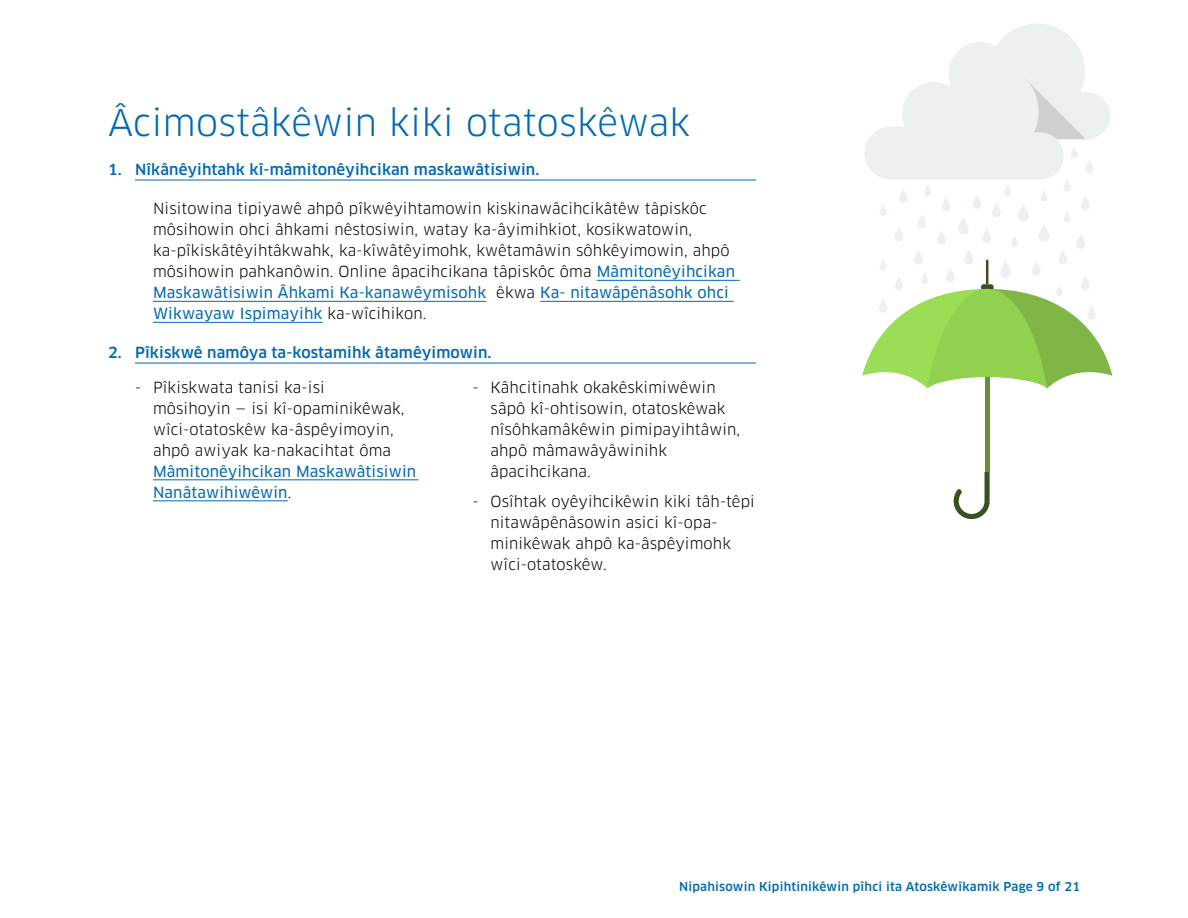
<style>
.page{position:relative;width:1188px;height:918px;background:#fff}
.page>*{position:absolute;margin:0;border:0;box-sizing:border-box;transform-origin:0 0}
.t1{font:36px "Clan OT";letter-spacing:.01em;color:#0069b3}
.t2{font:15px/21px "Clan OT";letter-spacing:.01em;color:#000}
.t3{font:500 15px "Clan OT";letter-spacing:.01em;color:#0069b3}
.t4{font:500 12px "Clan OT";letter-spacing:.02em;color:#0069b3}
.s1{font-family:"Clan OT News";color:#0069b3}
</style>
<div class="page">
<hr style="left:135px;top:180px;width:621px;height:1px;background:#0069b3">
<hr style="left:597px;top:280px;width:143px;height:1px;background:#0069b3">
<hr style="left:153px;top:301px;width:333px;height:1px;background:#0069b3">
<hr style="left:540px;top:301px;width:194px;height:1px;background:#0069b3">
<hr style="left:153px;top:322px;width:170px;height:1px;background:#0069b3">
<hr style="left:135px;top:363px;width:621px;height:1px;background:#0069b3">
<hr style="left:153px;top:480px;width:265px;height:1px;background:#0069b3">
<hr style="left:153px;top:501px;width:135px;height:1px;background:#0069b3">
<hr style="left:985px;top:357px;width:4px;height:115px;background:#659037">
<svg style="left:862px;top:260px;width:250px;height:128px"></svg>
<svg style="left:953px;top:472px;width:37px;height:48px"></svg>
<svg style="left:918px;top:214px;width:8px;height:15px"></svg>
<svg style="left:914px;top:250px;width:9px;height:14px"></svg>
<svg style="left:992px;top:203px;width:9px;height:14px"></svg>
<div style="left:879px;top:299px;width:8px;height:14px;background:#ecf0f1;border-radius:4px"></div>
<svg style="left:1081px;top:276px;width:9px;height:14px"></svg>
<div style="left:942px;top:197px;width:8px;height:14px;background:#ecf0f1;border-radius:4px"></div>
<div style="left:895px;top:277px;width:8px;height:14px;background:#ecf0f1;border-radius:4px"></div>
<svg style="left:1032px;top:261px;width:9px;height:14px"></svg>
<svg style="left:946px;top:268px;width:9px;height:14px"></svg>
<svg style="left:1058px;top:250px;width:9px;height:14px"></svg>
<div style="left:1087px;top:306px;width:9px;height:14px;background:#ecf0f1;border-radius:4px"></div>
<svg style="left:1039px;top:224px;width:10px;height:17px"></svg>
<svg style="left:1076px;top:234px;width:9px;height:15px"></svg>
<div style="left:1011px;top:236px;width:7px;height:11px;background:#ecf0f1;border-radius:3px"></div>
<div style="left:924px;top:185px;width:7px;height:11px;background:#ecf0f1;border-radius:3px"></div>
<div style="left:921px;top:273px;width:7px;height:11px;background:#ecf0f1;border-radius:3px"></div>
<svg style="left:880px;top:259px;width:7px;height:11px"></svg>
<div style="left:1056px;top:285px;width:7px;height:11px;background:#ecf0f1;border-radius:3px"></div>
<div style="left:1041px;top:190px;width:7px;height:12px;background:#ecf0f1;border-radius:3px"></div>
<div style="left:1064px;top:211px;width:7px;height:12px;background:#ecf0f1;border-radius:3px"></div>
<div style="left:880px;top:205px;width:7px;height:11px;background:#ecf0f1;border-radius:3px"></div>
<div style="left:1004px;top:185px;width:7px;height:11px;background:#ecf0f1;border-radius:3px"></div>
<svg style="left:899px;top:189px;width:9px;height:14px"></svg>
<div style="left:1064px;top:179px;width:7px;height:12px;background:#ecf0f1;border-radius:4px"></div>
<div style="left:937px;top:231px;width:9px;height:14px;background:#ecf0f1;border-radius:4px"></div>
<svg style="left:1081px;top:196px;width:9px;height:14px"></svg>
<svg style="left:1000px;top:261px;width:11px;height:17px"></svg>
<div style="left:964px;top:250px;width:9px;height:14px;background:#ecf0f1;border-radius:5px"></div>
<svg style="left:982px;top:229px;width:9px;height:14px"></svg>
<div style="left:895px;top:227px;width:8px;height:14px;background:#ecf0f1;border-radius:4px"></div>
<svg style="left:958px;top:217px;width:11px;height:17px"></svg>
<svg style="left:973px;top:194px;width:8px;height:15px"></svg>
<svg style="left:1018px;top:204px;width:11px;height:18px"></svg>
<svg style="left:864px;top:23px;width:246px;height:156px"></svg>
<h2 class="t1" style="left:108px;top:102px;width:584px">Âcimostâkêwin kiki otatoskêwak</h2>
<p class="t3" style="left:108px;top:161px;width:433px">1. Nîkânêyihtahk kî-mâmitonêyihcikan maskawâtisiwin.</p>
<p class="t2" style="left:153px;top:198px;width:583px">Nisitowina tipiyawê ahpô pîkwêyihtamowin kiskinawâcihcikâtêw tâpiskôc môsihowin ohci âhkami nêstosiwin, watay ka-âyimihkiot, kosikwatowin, ka-pîkiskâtêyihtâkwahk, ka-kîwâtêyimohk, kwêtamâwin sôhkêyimowin, ahpô môsihowin pahkanôwin. Online âpacihcikana tâpiskôc ôma <span class="s1">Mâmitonêyihcikan Maskawâtisiwin Âhkami Ka-kanawêymisohk</span> êkwa <span class="s1">Ka- nitawâpênâsohk ohci Wikwayaw Ispimayihk</span> ka-wîcihikon.</p>
<p class="t3" style="left:108px;top:344px;width:385px">2. Pîkiskwê namôya ta-kostamihk âtamêyimowin.</p>
<p class="t2" style="left:153px;top:377px;width:265px;text-indent:-18px">- Pîkiskwata tanisi ka-isi<br>môsihoyin — isi kî-opaminikêwak, wîci-otatoskêw ka-âspêyimoyin, ahpô awiyak ka-nakacihtat ôma<br><span class="s1">Mâmitonêyihcikan Maskawâtisiwin<br>Nanâtawihiwêwin</span>.</p>
<p class="t2" style="left:490px;top:377px;width:251px;text-indent:-18px">- Kâhcitinahk okakêskimiwêwin sâpô kî-ohtisowin, otatoskêwak nîsôhkamâkêwin pimipayihtâwin, ahpô mâmawâyâwinihk âpacihcikana.</p>
<p class="t2" style="left:490px;top:491px;width:266px;text-indent:-18px">- Osîhtak oyêyihcikêwin kiki tâh-têpi nitawâpênâsowin asici kî-opa&shy;minikêwak ahpô ka-âspêyimohk wîci-otatoskêw.</p>
<p class="t4" style="left:679px;top:880px;width:403px">Nipahisowin Kipihtinikêwin pîhci ita Atoskêwîkamik Page 9 of 21</p>
</div>
